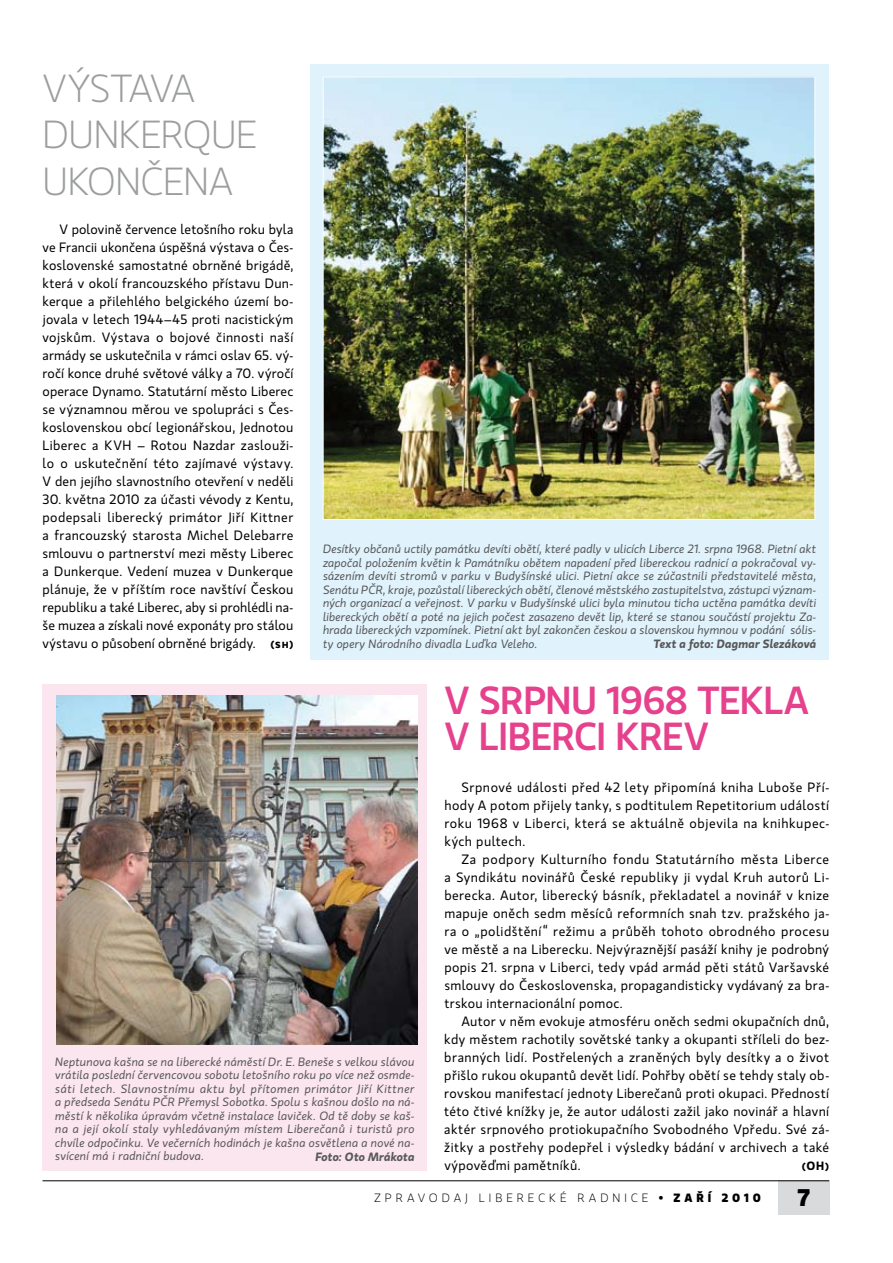
<style>
.page{position:relative;width:893px;height:1263px;background:#fff}
.page>*{position:absolute;margin:0;border:0;box-sizing:border-box;transform-origin:0 0}
.t1{font:500 39px "Gloriola Std";letter-spacing:-.005em;color:#e6418d}
.t2{font:300 39px/46.5px "Gloriola Std";letter-spacing:-.055em;color:#9c9d9f}
.t3{font:300 39px/46.5px "Gloriola Std";letter-spacing:-.02em;color:#9c9d9f}
.t4{font:700 24px "Gloriola Std";color:#000}
.t5{font:13.5px/18px "Gloriola Std";letter-spacing:.025em;color:#000;text-align:justify}
.t6{font:italic 12px/13.5px "Gloriola Std";letter-spacing:.005em;color:#58585a;text-align:justify}
.t7{font:italic 600 12px "Gloriola Std";color:#58585a}
.t8{font:300 12px "Gloriola Std";letter-spacing:.325em;color:#000}
.t9{font:600 12px "Gloriola Std";color:#000}
.s1{font-weight:600;font-size:12px}
.s2{font-weight:700}
</style>
<div class="page">
<div style="left:778px;top:1181px;width:51px;height:34px;background:#d9dadb"></div>
<hr style="left:43px;top:1180px;width:786px;height:1px;background:#000">
<div style="left:310px;top:64px;width:518px;height:596px;background:#e0f2fb"></div>
<img style="left:325px;top:79px;width:488px;height:439px">
<div style="left:43px;top:684px;width:384px;height:486px;background:#fbe5ef"></div>
<img style="left:57px;top:695px;width:360px;height:349px">
<h1 class="t2" style="left:43px;top:64px;width:154px">VÝS TAVA<br>DUNKER</h1>
<h1 class="t3" style="left:43px;top:111px;width:212px;text-indent:140px">QUE<br>U KONČENA</h1>
<p class="t5" style="left:43px;top:220px;width:252px;text-indent:17px">V polovině července letošního roku byla ve Francii ukončena úspěšná výstava o Čes&shy;koslovenské samostatné obrněné brigádě, která v okolí francouzského přístavu Dun&shy;kerque a přilehlého belgického území bo&shy;jovala v letech 1944–45 proti nacistickým vojskům. Výstava o bojové činnosti naší armády se uskutečnila v rámci oslav 65. vý&shy;ročí konce druhé světové války a 70. výročí operace Dynamo. Statutární město Liberec se významnou měrou ve spolupráci s Čes&shy;koslovenskou obcí legionářskou, Jednotou Liberec a KVH – Rotou Nazdar zaslouži&shy;lo o uskutečnění této zajímavé výstavy.<br>V den jejího slavnostního otevření v neděli</p>
<p class="t5" style="left:43px;top:490px;width:252px">30. května 2010 za účasti vévody z Kentu, podepsali liberecký primátor Jiří Kittner a francouzský starosta Michel Delebarre smlouvu o partnerství mezi městy Liberec a Dunkerque. Vedení muzea v Dunkerque plánuje, že v příštím roce navštíví Českou republiku a také Liberec, aby si prohlédli na&shy;še muzea a získali nové exponáty pro stálou výstavu o působení obrněné brigády. <span class="s1">(sh)</span></p>
<p class="t6" style="left:323px;top:542px;width:495px">Desítky občanů uctily památku devíti obětí, které padly v ulicích Liberce 21. srpna 1968. Pietní akt započal položením květin k Památníku obětem napadení před libereckou radnicí a pokračoval vy&shy;sázením devíti stromů v parku v Budyšínské ulici. Pietní akce se zúčastnili představitelé města, Senátu PČR, kraje, pozůstalí libereckých obětí, členové městského zastupitelstva, zástupci význam&shy;ných organizací a veřejnost. V parku v Budyšínské ulici byla minutou ticha uctěna památka devíti libereckých obětí a poté na jejich počest zasazeno devět lip, které se stanou součástí projektu Za&shy;hrada libereckých vzpomínek. Pietní akt byl zakončen českou a slovenskou hymnou v podání sólis&shy;ty opery Národního divadla Luďka Veleho.</p>
<p class="t7" style="left:654px;top:635px;width:164px">Text a foto: Dagmar Slezáková</p>
<h1 class="t1" style="left:444px;top:673px;width:46px">V SRPN</h1>
<h1 class="t1" style="left:571px;top:673px;width:233px">U 1968 TEKLA</h1>
<h1 class="t1" style="left:444px;top:709px;width:18px">VLIB</h1>
<h1 class="t1" style="left:531px;top:709px;width:174px">ERCI KREV</h1>
<p class="t6" style="left:55px;top:1054px;width:361px">Neptunova kašna se na liberecké náměstí Dr. E. Beneše s velkou slávou vrátila poslední červencovou sobotu letošního roku po více než osmde&shy;sáti letech. Slavnostnímu aktu byl přítomen primátor Jiří Kittner a předseda Senátu PČR Přemysl Sobotka. Spolu s kašnou došlo na ná&shy;městí k několika úpravám včetně instalace laviček. Od tě doby se kaš&shy;na a její okolí staly vyhledávaným místem Liberečanů i turistů pro chvíle odpočinku. Ve večerních hodinách je kašna osvětlena a nové na&shy;svícení má i radniční budova.</p>
<p class="t7" style="left:315px;top:1148px;width:101px">Foto: Oto Mrákota</p>
<p class="t5" style="left:444px;top:778px;width:386px;text-indent:17px">Srpnové události před 42 lety připomíná kniha Luboše Pří&shy;hody A potom přijely tanky, s podtitulem Repetitorium událostí roku 1968 v Liberci, která se aktuálně objevila na knihkupec&shy;kých pultech.</p>
<p class="t5" style="left:444px;top:850px;width:386px;text-indent:17px">Za podpory Kulturního fondu Statutárního města Liberce a Syndikátu novinářů České republiky ji vydal Kruh autorů Li&shy;berecka. Autor, liberecký básník, překladatel a novinář v knize mapuje oněch sedm měsíců reformních snah tzv. pražského ja&shy;ra o „polidštění“ režimu a průběh tohoto obrodného procesu ve městě a na Liberecku. Nejvýraznější pasáží knihy je podrobný popis 21. srpna v Liberci, tedy vpád armád pěti států Varšavské smlouvy do Československa, propagandisticky vydávaný za bra&shy;trskou internacionální pomoc.</p>
<p class="t5" style="left:444px;top:1012px;width:386px;text-indent:17px">Autor v něm evokuje atmosféru oněch sedmi okupačních dnů, kdy městem rachotily sovětské tanky a okupanti stříleli do bez&shy;branných lidí. Postřelených a zraněných byly desítky a o život přišlo rukou okupantů devět lidí. Pohřby obětí se tehdy staly ob&shy;rovskou manifestací jednoty Liberečanů proti okupaci. Předností této čtivé knížky je, že autor události zažil jako novinář a hlavní aktér srpnového protiokupačního Svobodného Vpředu. Své zá&shy;žitky a postřehy podepřel i výsledky bádání v archivech a také výpověďmi pamětníků.</p>
<p class="t9" style="left:802px;top:1157px;width:29px">(OH)</p>
<p class="t8" style="left:374px;top:1190px;width:388px">ZPRAVODAJ LIBERECKÉ RADNICE <span class="s2">• zaří 2010</span></p>
<h2 class="t4" style="left:798px;top:1180px;width:13px">7</h2>
</div>
